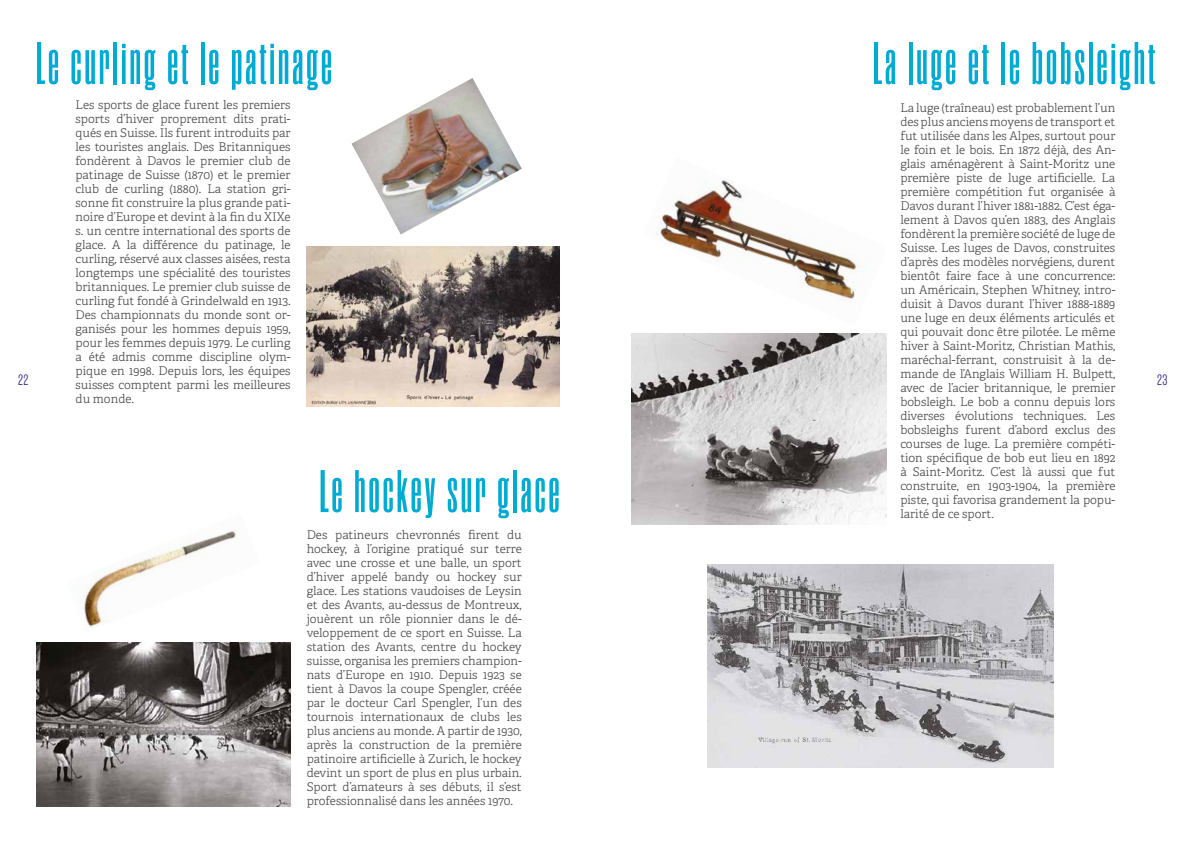
<style>
.page{position:relative;width:1191px;height:842px;background:#fff}
.page>*{position:absolute;margin:0;border:0;box-sizing:border-box;transform-origin:0 0}
.t1{font:700 60px "Rama Gothic C";letter-spacing:.05em;color:#00abd3}
.t2{font:300 15px "Rama Gothic E";color:#312783}
.t3{font:12px/14px "Adelle PE Lt";color:#4a4a49;text-align:justify}
</style>
<div class="page">
<img style="left:351px;top:78px;width:171px;height:156px">
<img style="left:36px;top:643px;width:255px;height:163px">
<img style="left:79px;top:530px;width:159px;height:99px">
<img style="left:707px;top:564px;width:346px;height:204px">
<img style="left:656px;top:180px;width:205px;height:121px">
<img style="left:306px;top:246px;width:253px;height:160px">
<img style="left:631px;top:334px;width:255px;height:191px">
<h1 class="t1" style="left:36px;top:36px;width:297px">Le curling et le patinage</h1>
<p class="t3" style="left:76px;top:97px;width:216px">Les sports de glace furent les premiers sports d’hiver proprement dits prati&shy;qués en Suisse. Ils furent introduits par les touristes anglais. Des Britanniques fondèrent à Davos le premier club de patinage de Suisse (1870) et le premier club de curling (1880). La station gri&shy;sonne fit construire la plus grande pati&shy;noire d’Europe et devint à la fin du XIXe s. un centre international des sports de glace. A la différence du patinage, le curling, réservé aux classes aisées, resta longtemps une spécialité des touristes britanniques. Le premier club suisse de curling fut fondé à Grindelwald en 1913.<br>Des championnats du monde sont or&shy;ganisés pour les hommes depuis 1959, pour les femmes depuis 1979. Le curling a été admis comme discipline olym&shy;pique en 1998. Depuis lors, les équipes suisses comptent parmi les meilleures du monde.</p>
<h1 class="t1" style="left:873px;top:36px;width:283px">La luge et le bobsleight</h1>
<p class="t3" style="left:900px;top:100px;width:217px">La luge (traîneau) est probablement l’un des plus anciens moyens de transport et fut utilisée dans les Alpes, surtout pour le foin et le bois. En 1872 déjà, des An&shy;glais aménagèrent à Saint-Moritz une première piste de luge artificielle. La première compétition fut organisée à Davos durant l’hiver 1881-1882. C’est éga&shy;lement à Davos qu’en 1883, des Anglais fondèrent la première société de luge de Suisse. Les luges de Davos, construites d’après des modèles norvégiens, durent bientôt faire face à une concurrence: un Américain, Stephen Whitney, intro&shy;duisit à Davos durant l’hiver 1888-1889 une luge en deux éléments articulés et qui pouvait donc être pilotée. Le même hiver à Saint-Moritz, Christian Mathis, maréchal-ferrant, construisit à la de&shy;mande de l’Anglais William H. Bulpett, avec de l’acier britannique, le premier bobsleigh. Le bob a connu depuis lors diverses évolutions techniques. Les bobsleighs furent d’abord exclus des courses de luge. La première compéti&shy;tion spécifique de bob eut lieu en 1892 à Saint-Moritz. C’est là aussi que fut construite, en 1903-1904, la première piste, qui favorisa grandement la popu&shy;larité de ce sport.</p>
<p class="t2" style="left:18px;top:372px;width:12px">22</p>
<p class="t2" style="left:1157px;top:372px;width:12px">23</p>
<h1 class="t1" style="left:319px;top:464px;width:241px">Le hockey sur glace</h1>
<p class="t3" style="left:307px;top:528px;width:217px">Des patineurs chevronnés firent du hockey, à l’origine pratiqué sur terre avec une crosse et une balle, un sport d’hiver appelé bandy ou hockey sur glace. Les stations vaudoises de Leysin et des Avants, au-dessus de Montreux, jouèrent un rôle pionnier dans le dé&shy;veloppement de ce sport en Suisse. La station des Avants, centre du hockey suisse, organisa les premiers champion&shy;nats d’Europe en 1910. Depuis 1923 se tient à Davos la coupe Spengler, créée par le docteur Carl Spengler, l’un des tournois internationaux de clubs les plus anciens au monde. A partir de 1930, après la construction de la première patinoire artificielle à Zurich, le hockey devint un sport de plus en plus urbain.<br>Sport d’amateurs à ses débuts, il s’est professionnalisé dans les années 1970.</p>
</div>
